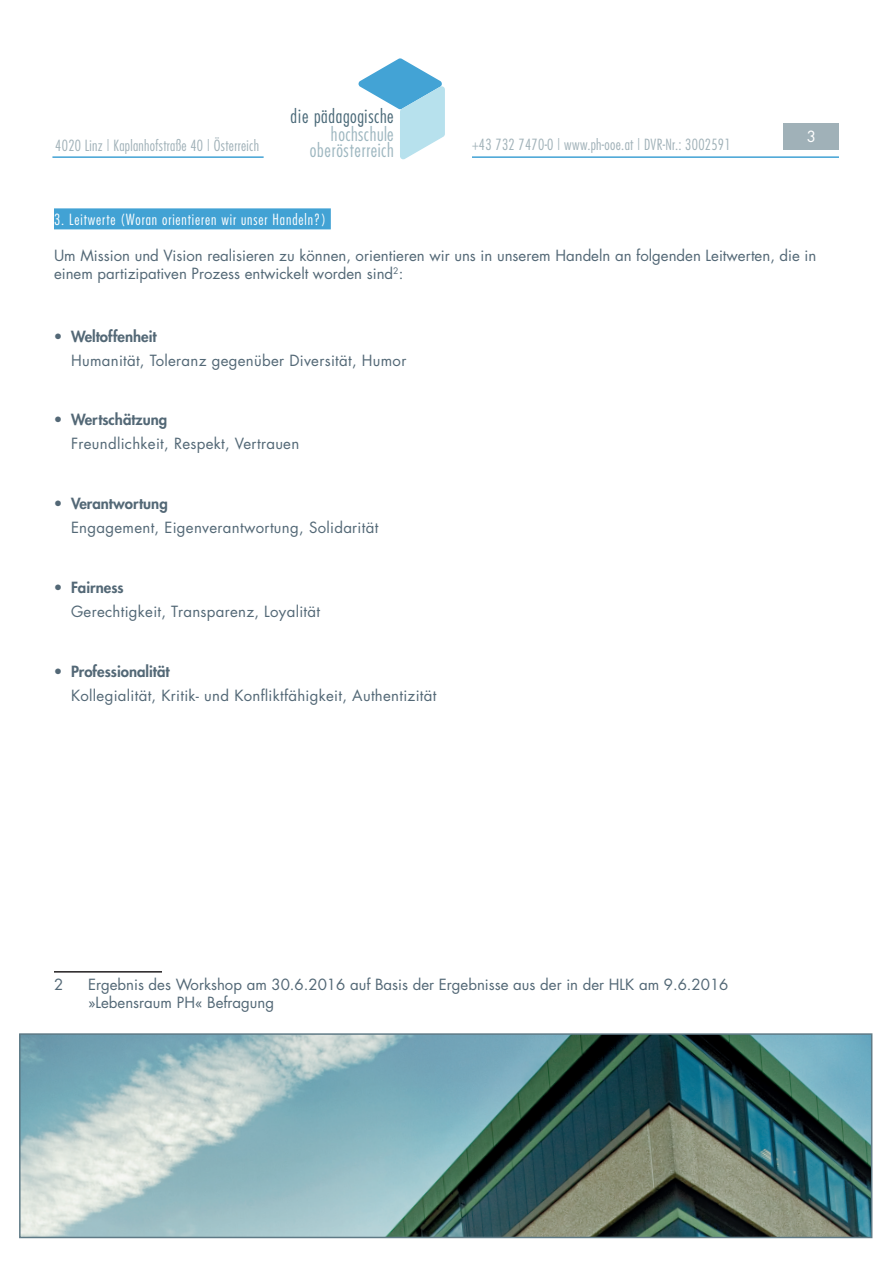
<style>
.page{position:relative;width:893px;height:1263px;background:#fff}
.page>*{position:absolute;margin:0;border:0;box-sizing:border-box;transform-origin:0 0}
.t1{font:300 condensed 18.75px/16.4px "Futura";letter-spacing:.04em;color:#9eb7c0;text-align:right}
.t2{font:300 condensed 18.75px "Futura";letter-spacing:.04em;color:#4a6978}
.t3{font:15px/18px "Futura";color:#536876}
.t4{font:15px "Futura";letter-spacing:.02em;color:#536876}
.t5{font:300 condensed 15px "Futura";letter-spacing:.02em;color:#a0b1b8}
.t6{font:800 15px "Futura";color:#536876}
.t7{font:300 condensed 15px "Futura";letter-spacing:.06em;color:#fff}
.t8{font:15px "Futura";color:#fff}
</style>
<div class="page">
<svg style="left:358px;top:58px;width:87px;height:102px"></svg>
<hr style="left:52px;top:156px;width:212px;height:2px;background:#42a2d4">
<hr style="left:472px;top:156px;width:367px;height:2px;background:#42a2d4">
<div style="left:784px;top:123px;width:55px;height:27px;background:#a0b1b8"></div>
<img style="left:22px;top:1036px;width:847px;height:199px">
<div style="left:19px;top:1033px;width:853px;height:205px;border:2px solid #5f7a86"></div>
<div style="left:54px;top:208px;width:277px;height:21px;background:#42a2d4"></div>
<hr style="left:54px;top:971px;width:108px;height:1px;background:#231f20">
<p class="t2" style="left:290px;top:105px;width:105px">die pädagogische</p>
<p class="t1" style="left:310px;top:126px;width:86px">hochschule oberösterreich</p>
<p class="t8" style="left:807px;top:127px;width:11px">3</p>
<p class="t5" style="left:55px;top:136px;width:205px">4020 Linz | Kaplanhofstraße 40 | Österreich</p>
<p class="t5" style="left:472px;top:135px;width:260px">+43 732 7470-0 | www.ph-ooe.at | DVR-Nr.: 3002591</p>
<p class="t7" style="left:54px;top:210px;width:273px">3. Leitwerte (Woran orientieren wir unser Handeln?)</p>
<p class="t3" style="left:54px;top:246px;width:764px">Um Mission und Vision realisieren zu können, orientieren wir uns in unserem Handeln an folgenden Leitwerten, die in einem partizipativen Prozess entwickelt worden sind<sup>2</sup>:</p>
<p class="t6" style="left:54px;top:326px;width:104px">• Weltoffenheit</p>
<p class="t4" style="left:71px;top:350px;width:337px">Humanität, Toleranz gegenüber Diversität, Humor</p>
<p class="t6" style="left:54px;top:410px;width:115px">• Wertschätzung</p>
<p class="t4" style="left:71px;top:434px;width:230px">Freundlichkeit, Respekt, Vertrauen</p>
<p class="t6" style="left:54px;top:494px;width:115px">• Verantwortung</p>
<p class="t4" style="left:71px;top:517px;width:309px">Engagement, Eigenverantwortung, Solidarität</p>
<p class="t6" style="left:54px;top:577px;width:71px">• Fairness</p>
<p class="t4" style="left:71px;top:601px;width:251px">Gerechtigkeit, Transparenz, Loyalität</p>
<p class="t6" style="left:54px;top:661px;width:117px">• Professionalität</p>
<p class="t4" style="left:71px;top:685px;width:367px">Kollegialität, Kritik- und Konfliktfähigkeit, Authentizität</p>
<p class="t3" style="left:54px;top:975px;width:11px">2</p>
<p class="t3" style="left:88px;top:975px;width:642px">Ergebnis des Workshop am 30.6.2016 auf Basis der Ergebnisse aus der in der HLK am 9.6.2016 »Lebensraum PH« Befragung</p>
</div>
